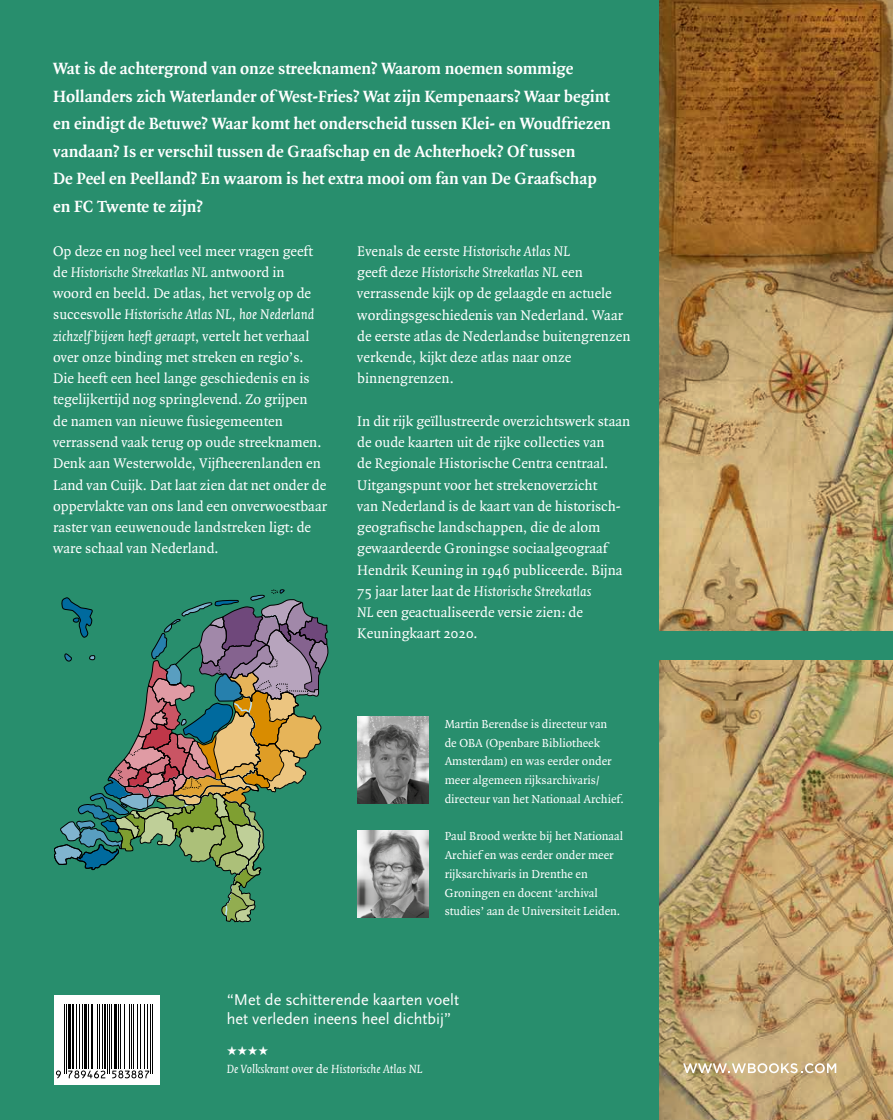
<style>
.page{position:relative;width:893px;height:1120px;background:#fff}
.page>*{position:absolute;margin:0;border:0;box-sizing:border-box;transform-origin:0 0}
.t1{font:700 17.5px/27.5px "Quadraat";color:#fff}
.t2{font:16.25px/19.8px "Scala Sans";color:#fff}
.t3{font:15px/21.2px "Quadraat";color:#fff}
.t4{font:italic 12.75px "Quadraat";color:#fff}
.t5{font:12.75px "Zapf Dingbats ITC";color:#fff}
.t6{font:12.5px/18.8px "Quadraat";color:#fff}
.s1{font-style:italic}
.s2{font-style:normal}
</style>
<div class="page">
<div style="left:0;top:0;width:659px;height:1120px;background:#288e6d"></div>
<img style="left:659px;top:0;width:234px;height:1120px">
<div style="left:659px;top:631px;width:234px;height:28px;background:#288e6d"></div>
<svg style="left:683px;top:1063px;width:153px;height:10px"></svg>
<div style="left:54px;top:995px;width:106px;height:89px;background:#fff"></div>
<svg style="left:56px;top:1070px;width:5px;height:8px"></svg>
<hr style="left:64px;top:1004px;width:1px;height:70px;background:#000">
<hr style="left:66px;top:1004px;width:1px;height:70px;background:#000">
<hr style="left:68px;top:1004px;width:3px;height:65px;background:#000">
<hr style="left:72px;top:1004px;width:2px;height:65px;background:#000">
<hr style="left:76px;top:1004px;width:1px;height:65px;background:#000">
<hr style="left:79px;top:1004px;width:1px;height:65px;background:#000">
<hr style="left:82px;top:1004px;width:1px;height:65px;background:#000">
<hr style="left:84px;top:1004px;width:3px;height:65px;background:#000">
<hr style="left:88px;top:1004px;width:1px;height:65px;background:#000">
<hr style="left:91px;top:1004px;width:2px;height:65px;background:#000">
<hr style="left:97px;top:1004px;width:1px;height:65px;background:#000">
<hr style="left:99px;top:1004px;width:1px;height:65px;background:#000">
<svg style="left:68px;top:1070px;width:37px;height:8px"></svg>
<hr style="left:102px;top:1004px;width:1px;height:65px;background:#000">
<hr style="left:105px;top:1004px;width:1px;height:65px;background:#000">
<hr style="left:107px;top:1004px;width:1px;height:70px;background:#000">
<hr style="left:109px;top:1004px;width:1px;height:70px;background:#000">
<hr style="left:111px;top:1004px;width:1px;height:65px;background:#000">
<hr style="left:114px;top:1004px;width:3px;height:65px;background:#000">
<hr style="left:118px;top:1004px;width:1px;height:65px;background:#000">
<hr style="left:120px;top:1004px;width:1px;height:65px;background:#000">
<hr style="left:124px;top:1004px;width:1px;height:65px;background:#000">
<hr style="left:129px;top:1004px;width:1px;height:65px;background:#000">
<hr style="left:131px;top:1004px;width:1px;height:65px;background:#000">
<hr style="left:133px;top:1004px;width:1px;height:65px;background:#000">
<hr style="left:137px;top:1004px;width:1px;height:65px;background:#000">
<hr style="left:140px;top:1004px;width:1px;height:65px;background:#000">
<svg style="left:112px;top:1070px;width:37px;height:8px"></svg>
<hr style="left:144px;top:1004px;width:1px;height:65px;background:#000">
<hr style="left:148px;top:1004px;width:1px;height:65px;background:#000">
<hr style="left:150px;top:1004px;width:1px;height:70px;background:#000">
<hr style="left:152px;top:1004px;width:1px;height:70px;background:#000">
<svg style="left:54px;top:590px;width:274px;height:332px"></svg>
<img style="left:357px;top:716px;width:72px;height:87px">
<img style="left:357px;top:831px;width:72px;height:87px">
<p class="t1" style="left:53px;top:56px;width:559px">Wat is de achtergrond van onze streeknamen? Waarom noemen sommige Hollanders zich Waterlander of West-Fries? Wat zijn Kempenaars? Waar begint en eindigt de Betuwe? Waar komt het onderscheid tussen Klei- en Woudfriezen vandaan? Is er verschil tussen de Graafschap en de Achterhoek? Of tussen<br>De Peel en Peelland? En waarom is het extra mooi om fan van De Graafschap en FC Twente te zijn?</p>
<p class="t3" style="left:53px;top:241px;width:275px">Op deze en nog heel veel meer vragen geeft de <span class="s1">Historische Streekatlas NL</span> antwoord in woord en beeld. De atlas, het vervolg op de succesvolle <span class="s1">Historische Atlas NL, hoe Nederland zichzelf bijeen heeft geraapt</span>, vertelt het verhaal over onze binding met streken en regio’s.<br>Die heeft een heel lange geschiedenis en is tegelijkertijd nog springlevend. Zo grijpen<br>de namen van nieuwe fusiegemeenten verrassend vaak terug op oude streeknamen.<br>Denk aan Westerwolde, Vijfheerenlanden en Land van Cuijk. Dat laat zien dat net onder de oppervlakte van ons land een onverwoestbaar raster van eeuwenoude landstreken ligt: de ware schaal van Nederland.</p>
<p class="t3" style="left:357px;top:241px;width:275px">Evenals de eerste <span class="s1">Historische Atlas NL<br></span>geeft deze <span class="s1">Historische Streekatlas NL</span> een verrassende kijk op de gelaagde en actuele wordingsgeschiedenis van Nederland. Waar de eerste atlas de Nederlandse buitengrenzen verkende, kijkt deze atlas naar onze binnengrenzen.</p>
<p class="t3" style="left:357px;top:411px;width:275px">In dit rijk geïllustreerde overzichtswerk staan de oude kaarten uit de rijke collecties van<br>de Regionale Historische Centra centraal.<br>Uitgangspunt voor het strekenoverzicht<br>van Nederland is de kaart van de historisch&shy;geografische landschappen, die de alom gewaardeerde Groningse sociaalgeograaf Hendrik Keuning in 1946 publiceerde. Bijna 75 jaar later laat de <span class="s1">Historische Streekatlas<br>NL</span> een geactualiseerde versie zien: de Keuningkaart 2020.</p>
<p class="t6" style="left:445px;top:715px;width:181px">Martin Berendse is directeur van<br>de OBA (Openbare Bibliotheek<br>Amsterdam) en was eerder onder meer algemeen rijksarchivaris/ directeur van het Nationaal Archief.</p>
<p class="t6" style="left:445px;top:827px;width:180px">Paul Brood werkte bij het Nationaal Archief en was eerder onder meer rijksarchivaris in Drenthe en Groningen en docent ‘archival studies’ aan de Universiteit Leiden.</p>
<p class="t2" style="left:227px;top:989px;width:234px">“Met de schitterende kaarten voelt het verleden ineens heel dichtbij”</p>
<p class="t5" style="left:227px;top:1044px;width:43px">★★★★</p>
<p class="t4" style="left:227px;top:1062px;width:197px">De Volkskrant <span class="s2">over de</span> Historische Atlas NL</p>
</div>
